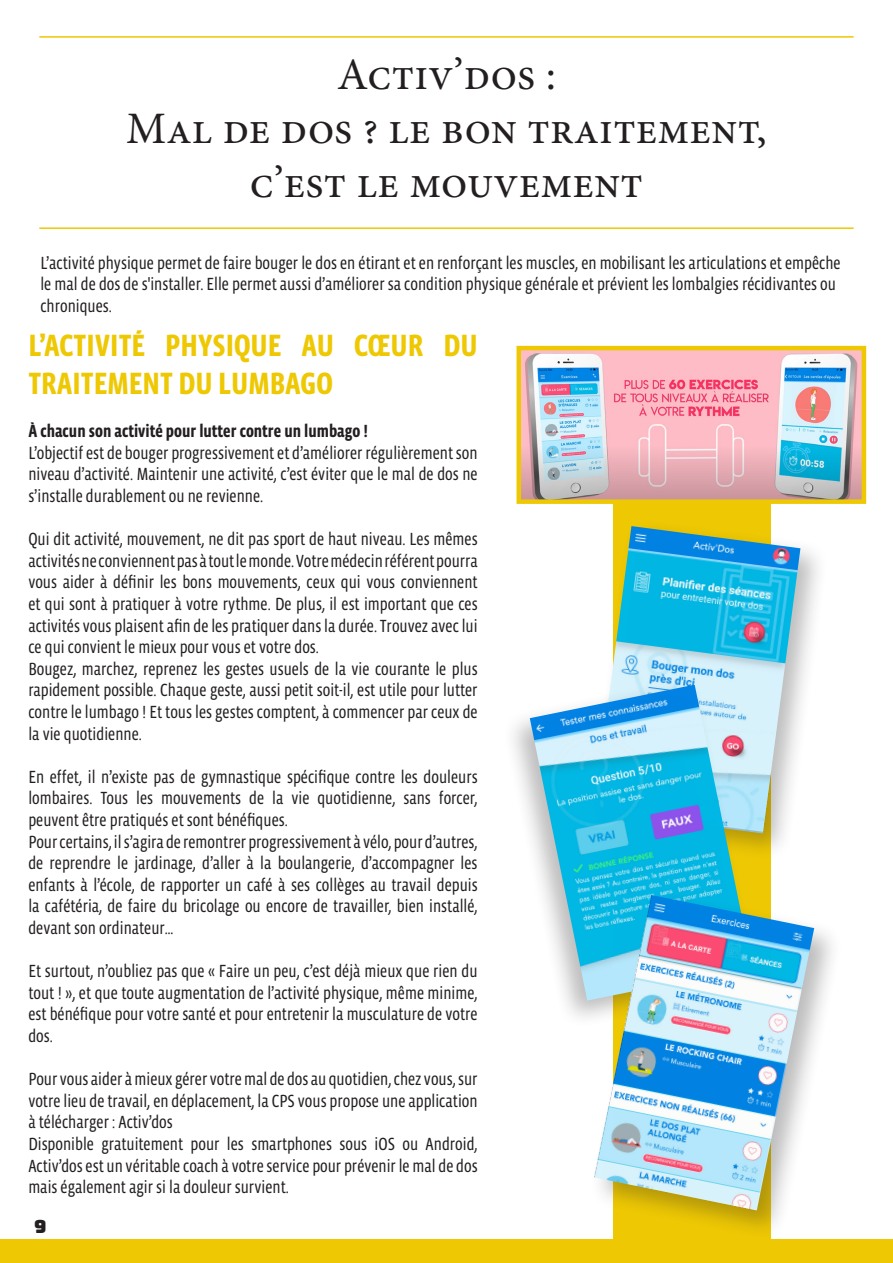
<style>
.page{position:relative;width:893px;height:1263px;background:#fff}
.page>*{position:absolute;margin:0;border:0;box-sizing:border-box;transform-origin:0 0}
.t1{font:45px "Minion Pro";color:#231f20}
.t2{font:700 31.5px/37.8px "Vista Sans Nar OTCE";color:#eec803}
.t3{font:18px/21.6px "Vista Sans Nar OTCE";color:#231f20;text-align:justify}
.t4{font:700 18px "Vista Sans Nar OTCE";color:#231f20}
.t5{font:18px "Bungee";color:#231f20}
</style>
<div class="page">
<div style="left:0;top:1239px;width:893px;height:24px;background:#eec803"></div>
<hr style="left:39px;top:36px;width:815px;height:2px;background:#eec803">
<hr style="left:39px;top:227px;width:815px;height:2px;background:#eec803">
<div style="left:613px;top:491px;width:158px;height:748px;background:#eec803"></div>
<img style="left:521px;top:351px;width:340px;height:148px">
<div style="left:516px;top:346px;width:350px;height:158px;border:4px solid #eec803"></div>
<div style="left:587px;top:519px;width:241px;height:342px;background:#231f20;opacity:.3"></div>
<img style="left:594px;top:526px;width:206px;height:307px">
<div style="left:503px;top:678px;width:256px;height:350px;background:#231f20;opacity:.3"></div>
<img style="left:530px;top:685px;width:222px;height:315px">
<div style="left:589px;top:890px;width:254px;height:350px;background:#231f20;opacity:.3"></div>
<img style="left:594px;top:895px;width:220px;height:315px">
<p class="t1" style="left:337px;top:45px;width:220px">Activ’dos :</p>
<p class="t1" style="left:126px;top:99px;width:642px">Mal de dos ? le bon traitement,</p>
<p class="t1" style="left:250px;top:153px;width:395px">c’est le mouvement</p>
<p class="t3" style="left:40px;top:252px;width:802px;text-align:left">L’activité physique permet de faire bouger le dos en étirant et en renforçant les muscles, en mobilisant les articulations et empêche le mal de dos de s'installer. Elle permet aussi d’améliorer sa condition physique générale et prévient les lombalgies récidivantes ou chroniques.</p>
<p class="t2" style="left:28px;top:326px;width:451px">L’ACTIVITÉ PHYSIQUE AU CŒUR DU<br>TRAITEMENT DU LUMBAGO</p>
<p class="t4" style="left:28px;top:421px;width:341px">À chacun son activité pour lutter contre un lumbago !</p>
<p class="t3" style="left:28px;top:442px;width:451px">L’objectif est de bouger progressivement et d’améliorer régulièrement son niveau d’activité. Maintenir une activité, c’est éviter que le mal de dos ne s’installe durablement ou ne revienne.</p>
<p class="t3" style="left:28px;top:528px;width:451px">Qui dit activité, mouvement, ne dit pas sport de haut niveau. Les mêmes activités ne conviennent pas à tout le monde. Votre médecin référent pourra vous aider à définir les bons mouvements, ceux qui vous conviennent et qui sont à pratiquer à votre rythme. De plus, il est important que ces activités vous plaisent afin de les pratiquer dans la durée. Trouvez avec lui ce qui convient le mieux pour vous et votre dos.</p>
<p class="t3" style="left:28px;top:658px;width:451px">Bougez, marchez, reprenez les gestes usuels de la vie courante le plus rapidement possible. Chaque geste, aussi petit soit-il, est utile pour lutter contre le lumbago ! Et tous les gestes comptent, à commencer par ceux de la vie quotidienne.</p>
<p class="t3" style="left:28px;top:766px;width:451px">En effet, il n’existe pas de gymnastique spécifique contre les douleurs lombaires. Tous les mouvements de la vie quotidienne, sans forcer, peuvent être pratiqués et sont bénéfiques.</p>
<p class="t3" style="left:28px;top:830px;width:451px">Pour certains, il s’agira de remontrer progressivement à vélo, pour d’autres, de reprendre le jardinage, d’aller à la boulangerie, d’accompagner les enfants à l’école, de rapporter un café à ses collèges au travail depuis la cafétéria, de faire du bricolage ou encore de travailler, bien installé, devant son ordinateur…</p>
<p class="t3" style="left:28px;top:960px;width:451px">Et surtout, n’oubliez pas que « Faire un peu, c’est déjà mieux que rien du tout ! », et que toute augmentation de l’activité physique, même minime, est bénéfique pour votre santé et pour entretenir la musculature de votre dos.</p>
<p class="t3" style="left:28px;top:1068px;width:451px">Pour vous aider à mieux gérer votre mal de dos au quotidien, chez vous, sur votre lieu de travail, en déplacement, la CPS vous propose une application à télécharger : Activ’dos</p>
<p class="t3" style="left:28px;top:1133px;width:451px">Disponible gratuitement pour les smartphones sous iOS ou Android, Activ’dos est un véritable coach à votre service pour prévenir le mal de dos mais également agir si la douleur survient.</p>
<p class="t5" style="left:34px;top:1216px;width:14px">9</p>
</div>
